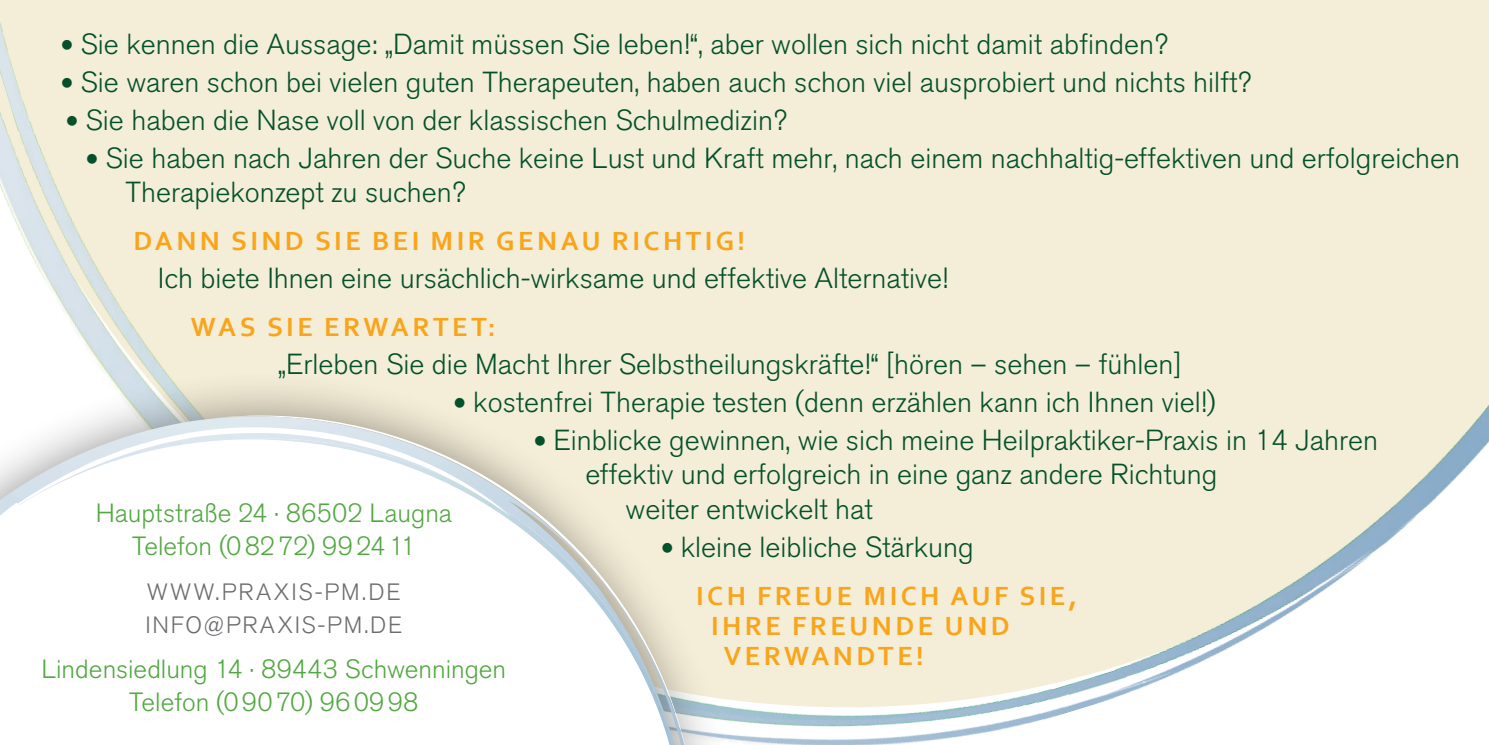
<style>
.page{position:relative;width:1489px;height:745px;background:#fff}
.page>*{position:absolute;margin:0;border:0;box-sizing:border-box;transform-origin:0 0}
.t1{font:300 28.75px/38px "Akzidenz Grotesk BQ";color:#03512b}
.t2{font:700 27.5px "Corbel";letter-spacing:.125em;color:#f9a51b}
.t3{font:300 26.25px/33px "Akzidenz Grotesk BQ";color:#51a840;text-align:center}
.t4{font:300 23.5px "Akzidenz Grotesk BQ";letter-spacing:.1em;color:#6c6d70}
</style>
<div class="page">
<img style="left:0;top:0;width:1488px;height:744px">
<div style="left:0;top:368px;width:743px;height:376px;background:#231f20;opacity:.49"></div>
<img style="left:0;top:416px;width:684px;height:328px">
<img style="left:234px;top:438px;width:437px;height:306px">
<svg style="left:62px;top:40px;width:10px;height:10px"></svg>
<svg style="left:62px;top:78px;width:10px;height:10px"></svg>
<svg style="left:67px;top:116px;width:10px;height:10px"></svg>
<svg style="left:87px;top:154px;width:10px;height:9px"></svg>
<svg style="left:455px;top:397px;width:9px;height:10px"></svg>
<svg style="left:535px;top:435px;width:9px;height:10px"></svg>
<svg style="left:662px;top:542px;width:10px;height:10px"></svg>
<p class="t1" style="left:81px;top:26px;width:1172px">Sie kennen die Aussage: „Damit müssen Sie leben!“, aber wollen sich nicht damit abfinden?<br>Sie waren schon bei vielen guten Therapeuten, haben auch schon viel ausprobiert und nichts hilft?<br>Sie haben die Nase voll von der klassischen Schulmedizin?</p>
<p class="t1" style="left:126px;top:141px;width:1335px;line-height:34.5px;text-indent:-20px">Sie haben nach Jahren der Suche keine Lust und Kraft mehr, nach einem nachhaltig-effektiven und erfolgreichen<br>Therapiekonzept zu suchen?</p>
<p class="t2" style="left:133px;top:224px;width:44px">DANN</p>
<p class="t2" style="left:231px;top:224px;width:19px">SIND</p>
<p class="t2" style="left:315px;top:224px;width:203px">SIE BEI MIR GENAU</p>
<p class="t2" style="left:612px;top:224px;width:18px">RICHTIG</p>
<p class="t2" style="left:737px;top:224px;width:10px">!</p>
<p class="t1" style="left:158px;top:259px;width:791px">Ich biete Ihnen eine ursächlich-wirksame und effektive Alternative!</p>
<p class="t2" style="left:191px;top:309px;width:306px">WAS SIE ERWARTET:</p>
<p class="t1" style="left:278px;top:345px;width:904px">„Erleben Sie die Macht Ihrer Selbstheilungskräfte!“ [hören – sehen – fühlen]</p>
<p class="t1" style="left:473px;top:383px;width:744px">kostenfrei Therapie testen (denn erzählen kann ich Ihnen viel!)</p>
<p class="t1" style="left:553px;top:421px;width:826px">Einblicke gewinnen, wie sich meine Heilpraktiker-Praxis in 14 Jahren</p>
<p class="t1" style="left:625px;top:457px;width:593px;line-height:34.5px;text-indent:-40px">effektiv und erfolgreich in eine ganz andere Richtung weiter entwickelt hat</p>
<p class="t1" style="left:681px;top:528px;width:294px">kleine leibliche Stärkung</p>
<p class="t2" style="left:696px;top:578px;width:99px">ICH FREUE</p>
<p class="t2" style="left:863px;top:578px;width:43px">MICH</p>
<p class="t2" style="left:950px;top:578px;width:128px">AUF SIE,</p>
<p class="t2" style="left:711px;top:608px;width:31px">IHRE</p>
<p class="t2" style="left:792px;top:608px;width:21px">FREUNDE</p>
<p class="t2" style="left:944px;top:608px;width:22px">UND</p>
<p class="t2" style="left:723px;top:638px;width:43px">VERWANDTE</p>
<p class="t2" style="left:915px;top:638px;width:10px">!</p>
<p class="t3" style="left:96px;top:497px;width:358px">Hauptstraße 24 · 86502 Laugna<br>Telefon (08272) 992411</p>
<p class="t4" style="left:147px;top:578px;width:92px">www.pra</p>
<p class="t4" style="left:274px;top:578px;width:111px">xis-pm.de</p>
<p class="t4" style="left:145px;top:611px;width:98px">info@pra</p>
<p class="t4" style="left:277px;top:611px;width:109px">xis-pm.de</p>
<p class="t3" style="left:41px;top:652px;width:466px">Lindensiedlung 14 · 89443 Schwenningen<br>Telefon (09070) 960998</p>
</div>
